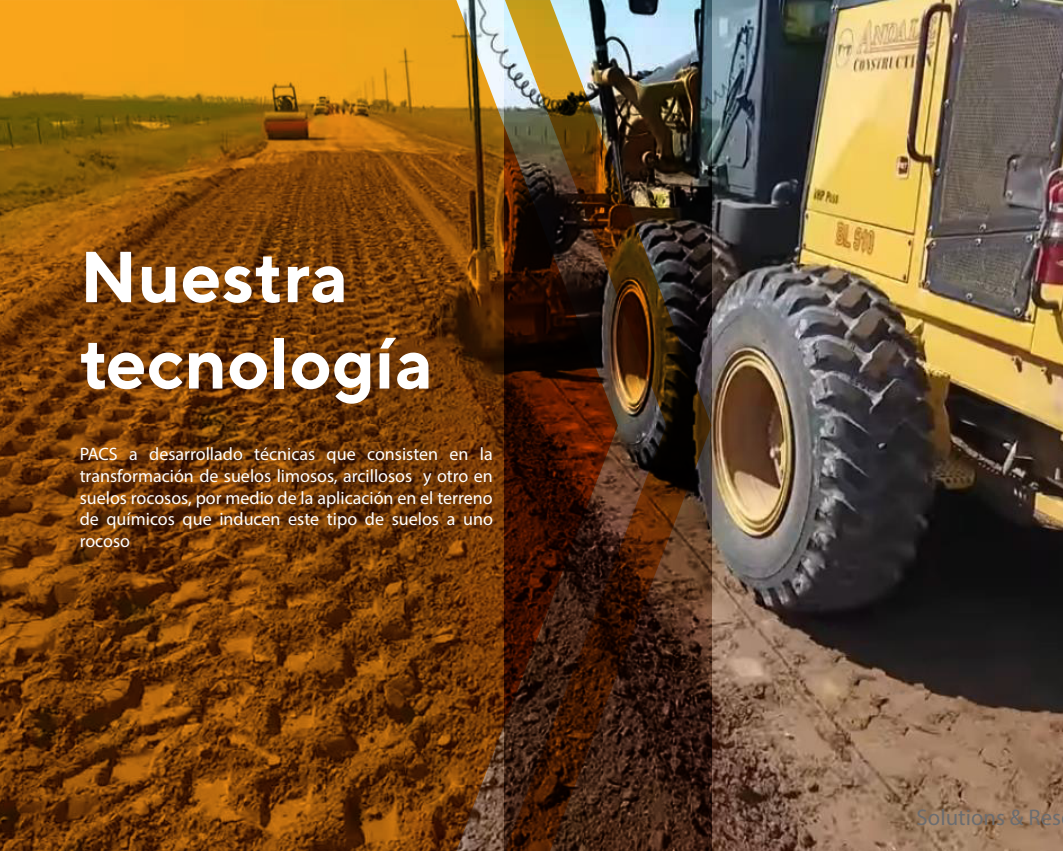
<style>
.page{position:relative;width:1063px;height:851px;background:#fff}
.page>*{position:absolute;margin:0;border:0;box-sizing:border-box;transform-origin:0 0}
.t1{font:700 71.85px/86.2px "TT Norms";color:#fff}
.t2{font:22.65px "Myriad Pro";color:#6c6d70}
.t3{font:18px/21.6px "Myriad Pro";color:#fff;text-align:justify}
</style>
<div class="page">
<img style="left:712px;top:0;width:351px;height:850px">
<svg style="left:0;top:0;width:505px;height:850px;background:#834a0b"></svg>
<img style="left:505px;top:0;width:207px;height:850px">
<h1 class="t1" style="left:80px;top:232px;width:355px">Nuestra tecnología</h1>
<p class="t3" style="left:80px;top:443px;width:415px">PACS a desarrollado técnicas que consisten en la transformación de suelos limosos, arcillosos y otro en suelos rocosos, por medio de la aplicación en el terreno de químicos que inducen este tipo de suelos a uno rocoso</p>
<p class="t2" style="left:917px;top:803px;width:146px">Solutions &amp; Res</p>
</div>
